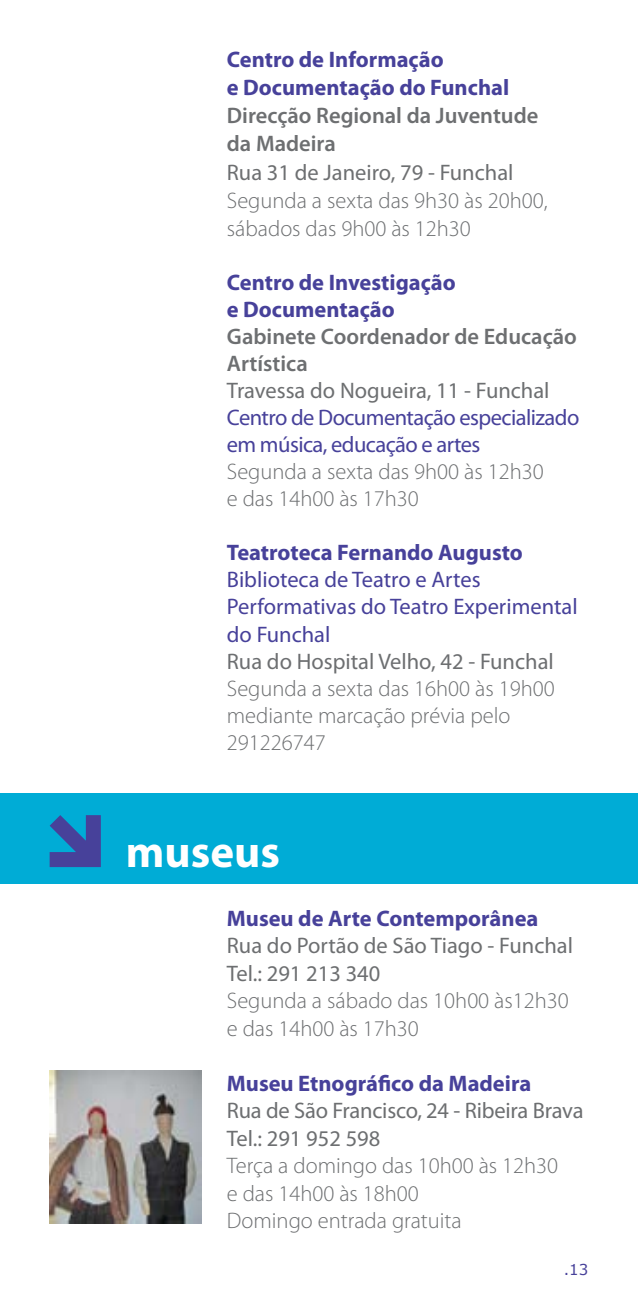
<style>
.page{position:relative;width:638px;height:1312px;background:#fff}
.page>*{position:absolute;margin:0;border:0;box-sizing:border-box;transform-origin:0 0}
.t1{font:700 45px "Myriad Pro";color:#fff}
.t2{font:300 22.5px/27px "Myriad Pro";color:#6d6f71}
.t3{font:22.5px/27.5px "Myriad Pro";color:#6d6f71}
.t4{font:700 22.5px/28.2px "Myriad Pro";color:#47419a}
.t5{font:22.5px/27px "Myriad Pro";letter-spacing:-.01em;color:#47419a}
.t6{font:600 22.5px/28.2px "Myriad Pro";color:#6d6f71}
.t7{font:15px "Verdana";color:#47419a}
</style>
<div class="page">
<div style="left:0;top:793px;width:638px;height:90px;background:#00acd6"></div>
<svg style="left:50px;top:815px;width:51px;height:51px"></svg>
<img style="left:50px;top:1070px;width:152px;height:152px">
<p class="t4" style="left:227px;top:44px;width:284px">Centro de Informação<br>e Documentação do Funchal</p>
<p class="t6" style="left:227px;top:101px;width:313px">Direcção Regional da Juventude da Madeira</p>
<p class="t3" style="left:227px;top:158px;width:288px">Rua 31 de Janeiro, 79 - Funchal</p>
<p class="t2" style="left:227px;top:187px;width:322px;line-height:28.2px">Segunda a sexta das 9h30 às 20h00, sábados das 9h00 às 12h30</p>
<p class="t4" style="left:227px;top:268px;width:230px;line-height:27px">Centro de Investigação e Documentação</p>
<p class="t6" style="left:227px;top:322px;width:351px;line-height:27px">Gabinete Coordenador de Educação<br>Artística</p>
<p class="t3" style="left:227px;top:376px;width:324px">Travessa do Nogueira, 11 - Funchal</p>
<p class="t5" style="left:227px;top:404px;width:354px">Centro de Documentação especializado em música, educação e artes</p>
<p class="t2" style="left:227px;top:458px;width:318px">Segunda a sexta das 9h00 às 12h30 e das 14h00 às 17h30</p>
<p class="t4" style="left:227px;top:538px;width:297px">Teatroteca Fernando Augusto</p>
<p class="t5" style="left:227px;top:566px;width:352px">Biblioteca de Teatro e Artes<br>Performativas do Teatro Experimental do Funchal</p>
<p class="t3" style="left:227px;top:646px;width:328px">Rua do Hospital Velho, 42 - Funchal</p>
<p class="t2" style="left:227px;top:674px;width:329px">Segunda a sexta das 16h00 às 19h00 mediante marcação prévia pelo<br>291226747</p>
<h1 class="t1" style="left:126px;top:822px;width:155px">museus</h1>
<p class="t4" style="left:227px;top:902px;width:313px">Museu de Arte Contemporânea</p>
<p class="t3" style="left:227px;top:931px;width:348px">Rua do Portão de São Tiago - Funchal<br>Tel.: 291 213 340</p>
<p class="t2" style="left:227px;top:987px;width:343px">Segunda a sábado das 10h00 às12h30 e das 14h00 às 17h30</p>
<p class="t4" style="left:227px;top:1067px;width:306px">Museu Etnográfico da Madeira</p>
<p class="t3" style="left:227px;top:1096px;width:358px">Rua de São Francisco, 24 - Ribeira Brava<br>Tel.: 291 952 598</p>
<p class="t2" style="left:227px;top:1152px;width:333px">Terça a domingo das 10h00 às 12h30 e das 14h00 às 18h00<br>Domingo entrada gratuita</p>
<p class="t7" style="left:564px;top:1259px;width:26px">.13</p>
</div>
